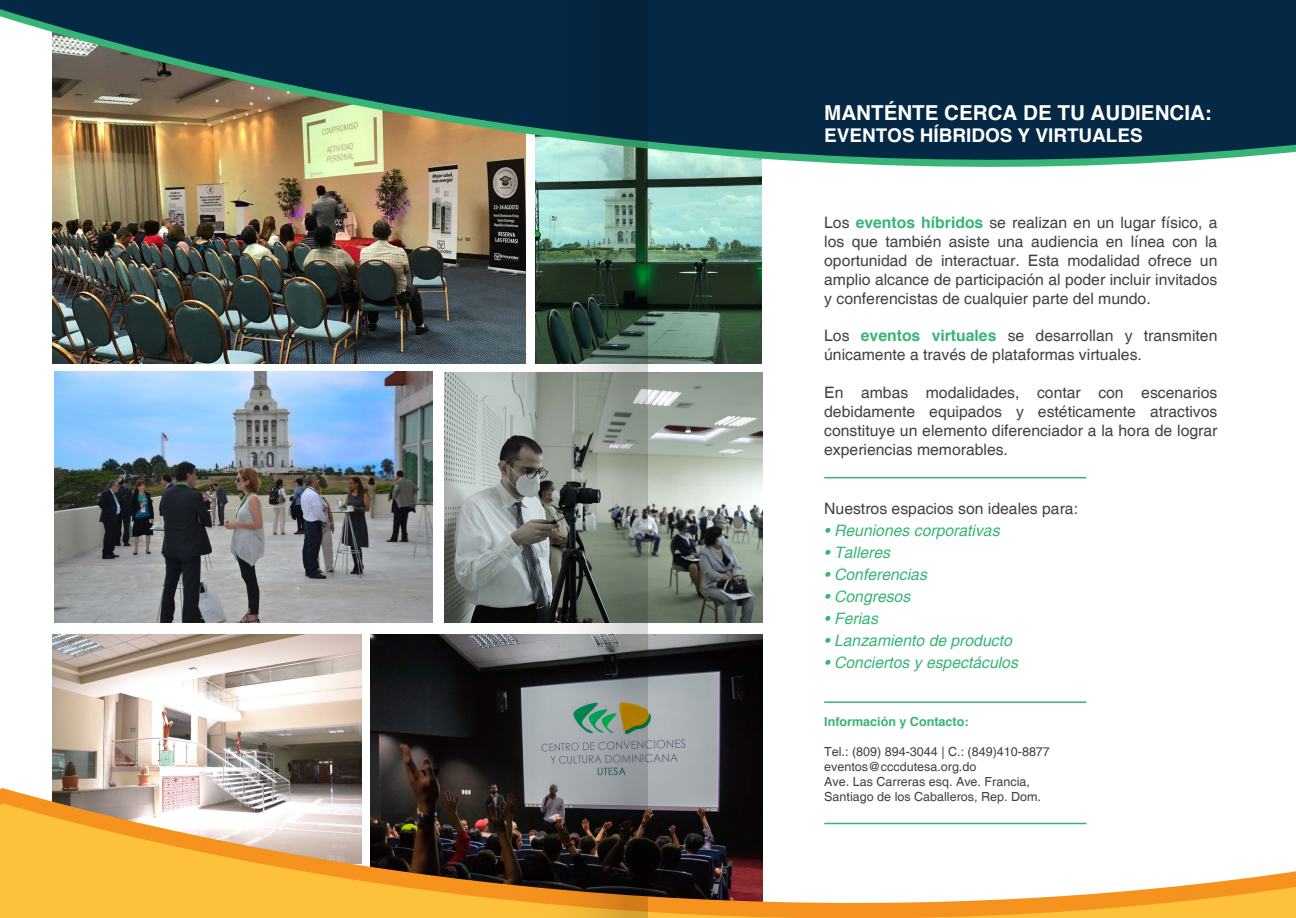
<style>
.page{position:relative;width:1296px;height:918px;background:#fff}
.page>*{position:absolute;margin:0;border:0;box-sizing:border-box;transform-origin:0 0}
.t1{font:700 20.55px "Helvetica";color:#fff}
.t2{font:700 18.9px "Helvetica";color:#fff}
.t3{font:15.75px/18.9px "Helvetica";color:#414042;text-align:justify}
.t4{font:italic 15.75px "Helvetica";color:#37b576}
.t5{font:12.6px/15px "Helvetica";color:#414042}
.t6{font:700 12.6px "Helvetica";color:#37b576}
.s1{font-weight:700;color:#37b576}
</style>
<div class="page">
<img style="left:445px;top:372px;width:318px;height:250px">
<img style="left:53px;top:635px;width:309px;height:153px">
<img style="left:54px;top:371px;width:378px;height:251px">
<img style="left:648px;top:178px;width:114px;height:186px">
<img style="left:53px;top:178px;width:472px;height:186px">
<img style="left:370px;top:635px;width:393px;height:153px">
<hr style="left:824px;top:701px;width:262px;height:2px;background:#37b576">
<hr style="left:824px;top:477px;width:262px;height:1px;background:#37b576">
<svg style="left:0;top:788px;width:763px;height:15px;background:#8a7e77"></svg>
<svg style="left:0;top:803px;width:1296px;height:115px"></svg>
<img style="left:52px;top:170px;width:710px;height:8px">
<svg style="left:0;top:0;width:1296px;height:170px;background:#354f57"></svg>
<img style="left:530px;top:0;width:118px;height:918px">
<h1 class="t1" style="left:824px;top:100px;width:389px">MANTÉNTE CERCA DE TU AUDIENCIA:</h1>
<p class="t2" style="left:824px;top:124px;width:320px">EVENTOS HÍBRIDOS Y VIRTUALES</p>
<p class="t3" style="left:824px;top:214px;width:395px">Los <span class="s1">eventos híbridos</span> se realizan en un lugar físico, a los que también asiste una audiencia en línea con la oportunidad de interactuar. Esta modalidad ofrece un amplio alcance de participación al poder incluir invitados y conferencistas de cualquier parte del mundo.</p>
<p class="t3" style="left:824px;top:327px;width:395px">Los <span class="s1">eventos virtuales</span> se desarrollan y transmiten únicamente a través de plataformas virtuales.</p>
<p class="t3" style="left:824px;top:384px;width:395px">En ambas modalidades, contar con escenarios debidamente equipados y estéticamente atractivos constituye un elemento diferenciador a la hora de lograr experiencias memorables.</p>
<p class="t3" style="left:824px;top:500px;width:255px">Nuestros espacios son ideales para:</p>
<p class="t4" style="left:824px;top:522px;width:177px">• Reuniones corporativas</p>
<p class="t4" style="left:824px;top:544px;width:67px">• Talleres</p>
<p class="t4" style="left:824px;top:565px;width:104px">• Conferencias</p>
<p class="t4" style="left:824px;top:587px;width:88px">• Congresos</p>
<p class="t4" style="left:824px;top:609px;width:55px">• Ferias</p>
<p class="t4" style="left:824px;top:631px;width:189px">• Lanzamiento de producto</p>
<p class="t4" style="left:824px;top:653px;width:195px">• Conciertos y espectáculos</p>
<p class="t6" style="left:824px;top:713px;width:146px">Información y Contacto:</p>
<p class="t5" style="left:824px;top:744px;width:227px">Tel.: (809) 894-3044 | C.: (849)410-8877 eventos@cccdutesa.org.do<br>Ave. Las Carreras esq. Ave. Francia, Santiago de los Caballeros, Rep. Dom.</p>
</div>
